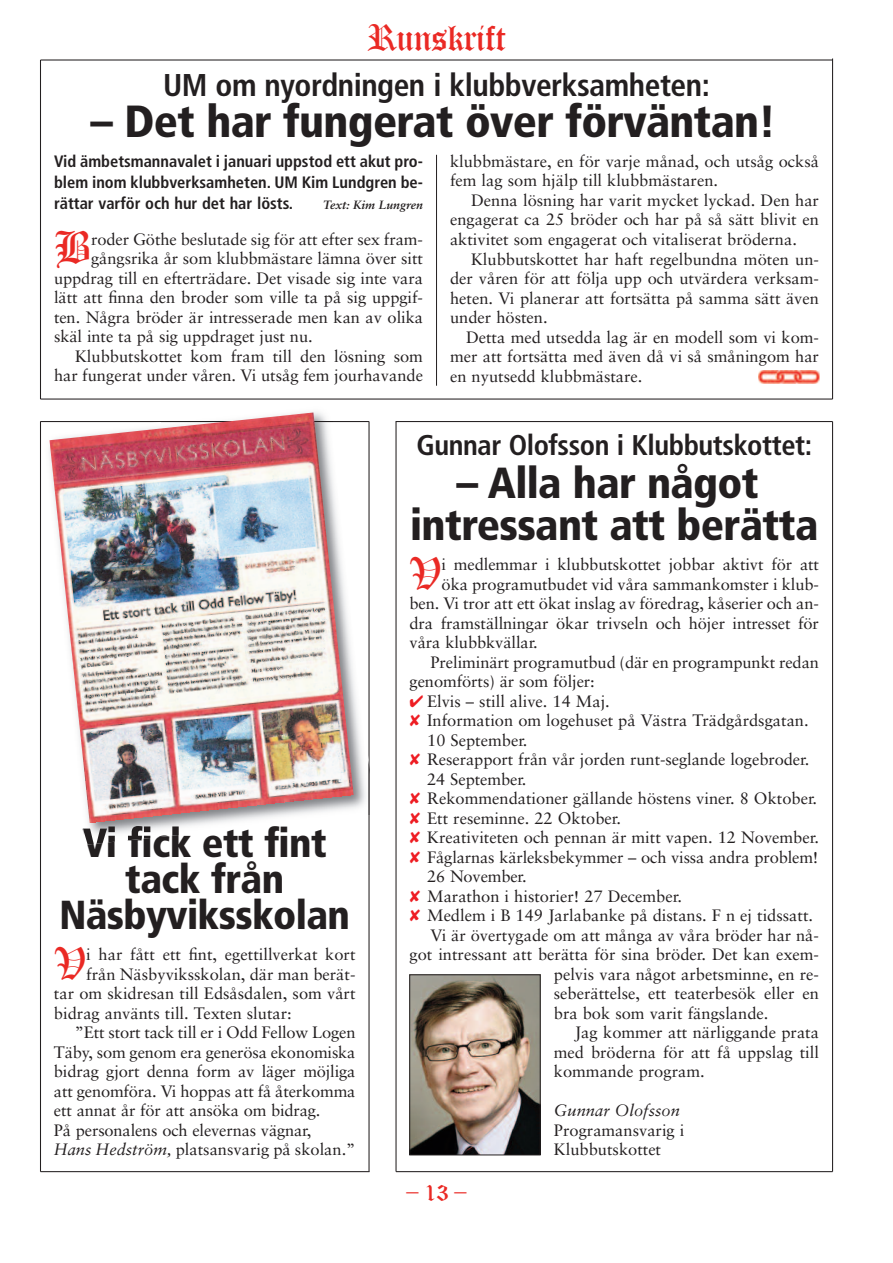
<style>
.page{position:relative;width:893px;height:1263px;background:#fff}
.page>*{position:absolute;margin:0;border:0;box-sizing:border-box;transform-origin:0 0}
.t1{font:900 condensed 45px "Frutiger";letter-spacing:-.015em;color:#231f20}
.t2{font:44.25px "Old English Text";color:#ea2924}
.t3{font:900 condensed 43.5px/42px "Frutiger";letter-spacing:-.015em;color:#231f20;text-align:center}
.t4{font:900 condensed 40.5px/36px "Frutiger";letter-spacing:-.015em;color:#231f20;text-align:center}
.t5{font:36px "Old English Text";letter-spacing:-.015em;color:#ea2924}
.t6{font:700 condensed 31.5px "Frutiger";letter-spacing:-.015em;color:#231f20}
.t7{font:700 condensed 28.5px "Frutiger";letter-spacing:-.015em;color:#231f20}
.t8{font:24px "Old English Text";color:#ea2924}
.t9{font:16.5px/19.5px "Sabon";color:#231f20;text-align:justify}
.t10{font:700 condensed 16.5px/21px "Frutiger";color:#231f20;text-align:justify}
.t11{font:italic 16.5px "Sabon";color:#231f20}
.t12{font:italic 700 12px "Sabon";color:#231f20}
.s1{font-style:italic}
.s2{color:#ee1d23}
</style>
<div class="page">
<hr style="left:396px;top:1171px;width:436px;height:1px;background:#231f20">
<hr style="left:40px;top:1171px;width:330px;height:1px;background:#231f20">
<hr style="left:40px;top:398px;width:792px;height:2px;background:#231f20">
<hr style="left:396px;top:421px;width:436px;height:1px;background:#231f20">
<hr style="left:40px;top:421px;width:329px;height:1px;background:#231f20">
<hr style="left:40px;top:59px;width:792px;height:2px;background:#231f20">
<hr style="left:40px;top:421px;width:1px;height:751px;background:#231f20">
<hr style="left:368px;top:421px;width:2px;height:751px;background:#231f20">
<hr style="left:395px;top:421px;width:2px;height:751px;background:#231f20">
<hr style="left:40px;top:60px;width:1px;height:339px;background:#231f20">
<hr style="left:832px;top:421px;width:1px;height:750px;background:#231f20">
<hr style="left:832px;top:58px;width:1px;height:341px;background:#231f20">
<img style="left:412px;top:976px;width:126px;height:177px">
<div style="left:410px;top:974px;width:130px;height:181px;border:1px solid #231f20"></div>
<hr style="left:436px;top:155px;width:1px;height:231px;background:#231f20">
<img style="left:758px;top:370px;width:61px;height:13px">
<img style="left:42px;top:422px;width:326px;height:405px">
<img style="left:368px;top:760px;width:2px;height:55px">
<img style="left:83px;top:826px;width:97px;height:19px">
<img style="left:49px;top:412px;width:304px;height:410px">
<h3 class="t5" style="left:367px;top:20px;width:140px">Runskrift</h3>
<h3 class="t6" style="left:163px;top:72px;width:548px">UM om nyordningen i klubbverksamheten:</h3>
<h1 class="t1" style="left:91px;top:104px;width:687px">– Det har fungerat över förväntan!</h1>
<p class="t10" style="left:54px;top:152px;width:370px">Vid ämbetsmannavalet i januari uppstod ett akut pro&shy;blem inom klubbverksamheten. UM Kim Lundgren be&shy;rättar varför och hur det har lösts.</p>
<p class="t9" style="left:450px;top:153px;width:370px">klubbmästare, en för varje månad, och utsåg också fem lag som hjälp till klubbmästaren.</p>
<p class="t9" style="left:450px;top:192px;width:370px;text-indent:21px">Denna lösning har varit mycket lyckad. Den har engagerat ca 25 bröder och har på så sätt blivit en aktivitet som engagerat och vitaliserat bröderna.</p>
<p class="t9" style="left:450px;top:250px;width:371px;text-indent:21px">Klubbutskottet har haft regelbundna möten un&shy;der våren för att följa upp och utvärdera verksam&shy;heten. Vi planerar att fortsätta på samma sätt även under hösten.</p>
<p class="t9" style="left:450px;top:328px;width:371px;text-indent:16px">Detta med utsedda lag är en modell som vi kom&shy;mer att fortsätta med även då vi så småningom har en nyutsedd klubbmästare.</p>
<p class="t12" style="left:323px;top:200px;width:101px">Text: Kim Lungren</p>
<h2 class="t2" style="left:54px;top:226px;width:39px">B</h2>
<p class="t9" style="left:91px;top:231px;width:333px">roder Göthe beslutade sig för att efter sex fram-</p>
<p class="t9" style="left:91px;top:250px;width:333px">gångsrika år som klubbmästare lämna över sitt</p>
<p class="t9" style="left:54px;top:270px;width:370px">uppdrag till en efterträdare. Det visade sig inte vara</p>
<p class="t9" style="left:54px;top:289px;width:371px">lätt att finna den broder som ville ta på sig uppgif-</p>
<p class="t9" style="left:54px;top:309px;width:370px">ten. Några bröder är intresserade men kan av olika</p>
<p class="t9" style="left:54px;top:328px;width:260px">skäl inte ta på sig uppdraget just nu.</p>
<p class="t9" style="left:75px;top:348px;width:350px">Klubbutskottet kom fram till den lösning som</p>
<p class="t9" style="left:54px;top:367px;width:371px">har fungerat under våren. Vi utsåg fem jourhavande</p>
<h3 class="t4" style="left:59px;top:828px;width:292px">Vi fick ett fint tack från<br>Näsbyviksskolan</h3>
<h2 class="t2" style="left:54px;top:941px;width:34px">V</h2>
<p class="t9" style="left:86px;top:946px;width:271px">i har fått ett fint, egettillverkat kort</p>
<p class="t9" style="left:86px;top:965px;width:271px">från Näsbyviksskolan, där man berät-</p>
<p class="t9" style="left:54px;top:985px;width:303px">tar om skidresan till Edsåsdalen, som vårt</p>
<p class="t9" style="left:54px;top:1004px;width:239px">bidrag använts till. Texten slutar:</p>
<p class="t9" style="left:75px;top:1024px;width:282px">”Ett stort tack till er i Odd Fellow Logen</p>
<p class="t9" style="left:54px;top:1043px;width:303px">Täby, som genom era generösa ekonomiska</p>
<p class="t9" style="left:54px;top:1063px;width:303px">bidrag gjort denna form av läger möjliga</p>
<p class="t9" style="left:54px;top:1082px;width:303px">att genomföra. Vi hoppas att få återkomma</p>
<p class="t9" style="left:54px;top:1102px;width:268px">ett annat år för att ansöka om bidrag.</p>
<p class="t9" style="left:54px;top:1121px;width:259px">På personalens och elevernas vägnar,</p>
<p class="t9" style="left:54px;top:1141px;width:303px"><span class="s1">Hans Hedström,</span> platsansvarig på skolan.”</p>
<h3 class="t7" style="left:416px;top:434px;width:397px">Gunnar Olofsson i Klubbutskottet:</h3>
<h3 class="t3" style="left:410px;top:465px;width:410px">– Alla har något intressant att berätta</h3>
<h2 class="t2" style="left:409px;top:551px;width:34px">V</h2>
<p class="t9" style="left:442px;top:556px;width:379px">i medlemmar i klubbutskottet jobbar aktivt för att</p>
<p class="t9" style="left:442px;top:575px;width:379px">öka programutbudet vid våra sammankomster i klub-</p>
<p class="t9" style="left:409px;top:595px;width:411px">ben. Vi tror att ett ökat inslag av föredrag, kåserier och an-</p>
<p class="t9" style="left:409px;top:614px;width:411px">dra framställningar ökar trivseln och höjer intresset för</p>
<p class="t9" style="left:409px;top:634px;width:130px">våra klubbkvällar.</p>
<p class="t9" style="left:430px;top:653px;width:390px">Preliminärt programutbud (där en programpunkt redan</p>
<p class="t9" style="left:409px;top:673px;width:187px">genomförts) är som följer:</p>
<p class="t9" style="left:409px;top:692px;width:202px"><span class="s2">✔</span> Elvis – still alive. 14 Maj.</p>
<p class="t9" style="left:409px;top:712px;width:401px"><span class="s2">✘</span> Information om logehuset på Västra Trädgårdsgatan.</p>
<p class="t9" style="left:427px;top:731px;width:102px">10 September.</p>
<p class="t9" style="left:409px;top:751px;width:401px"><span class="s2">✘</span> Reserapport från vår jorden runt-seglande logebroder.</p>
<p class="t9" style="left:427px;top:770px;width:101px">24 September.</p>
<p class="t9" style="left:409px;top:790px;width:409px"><span class="s2">✘</span> Rekommendationer gällande höstens viner. 8 Oktober.</p>
<p class="t9" style="left:409px;top:809px;width:213px"><span class="s2">✘</span> Ett reseminne. 22 Oktober.</p>
<p class="t9" style="left:409px;top:829px;width:411px"><span class="s2">✘</span> Kreativiteten och pennan är mitt vapen. 12 November.</p>
<p class="t9" style="left:409px;top:848px;width:410px"><span class="s2">✘</span> Fåglarnas kärleksbekymmer – och vissa andra problem!</p>
<p class="t9" style="left:427px;top:868px;width:101px">26 November.</p>
<p class="t9" style="left:409px;top:887px;width:274px"><span class="s2">✘</span> Marathon i historier! 27 December.</p>
<p class="t9" style="left:409px;top:907px;width:405px"><span class="s2">✘</span> Medlem i B 149 Jarlabanke på distans. F n ej tidssatt.</p>
<p class="t9" style="left:430px;top:926px;width:390px">Vi är övertygade om att många av våra bröder har nå-</p>
<p class="t9" style="left:409px;top:946px;width:411px">got intressant att berätta för sina bröder. Det kan exem-</p>
<p class="t9" style="left:554px;top:965px;width:267px">pelvis vara något arbetsminne, en re-</p>
<p class="t9" style="left:554px;top:985px;width:267px">seberättelse, ett teaterbesök eller en</p>
<p class="t9" style="left:554px;top:1004px;width:216px">bra bok som varit fängslande.</p>
<p class="t9" style="left:575px;top:1024px;width:246px">Jag kommer att närliggande prata</p>
<p class="t9" style="left:554px;top:1043px;width:267px">med bröderna för att få uppslag till</p>
<p class="t9" style="left:554px;top:1063px;width:152px">kommande program.</p>
<p class="t11" style="left:554px;top:1103px;width:128px">Gunnar Olofsson</p>
<p class="t9" style="left:554px;top:1121px;width:132px">Programansvarig i<br>Klubbutskottet</p>
<h3 class="t8" style="left:406px;top:1179px;width:62px">–13–</h3>
</div>
